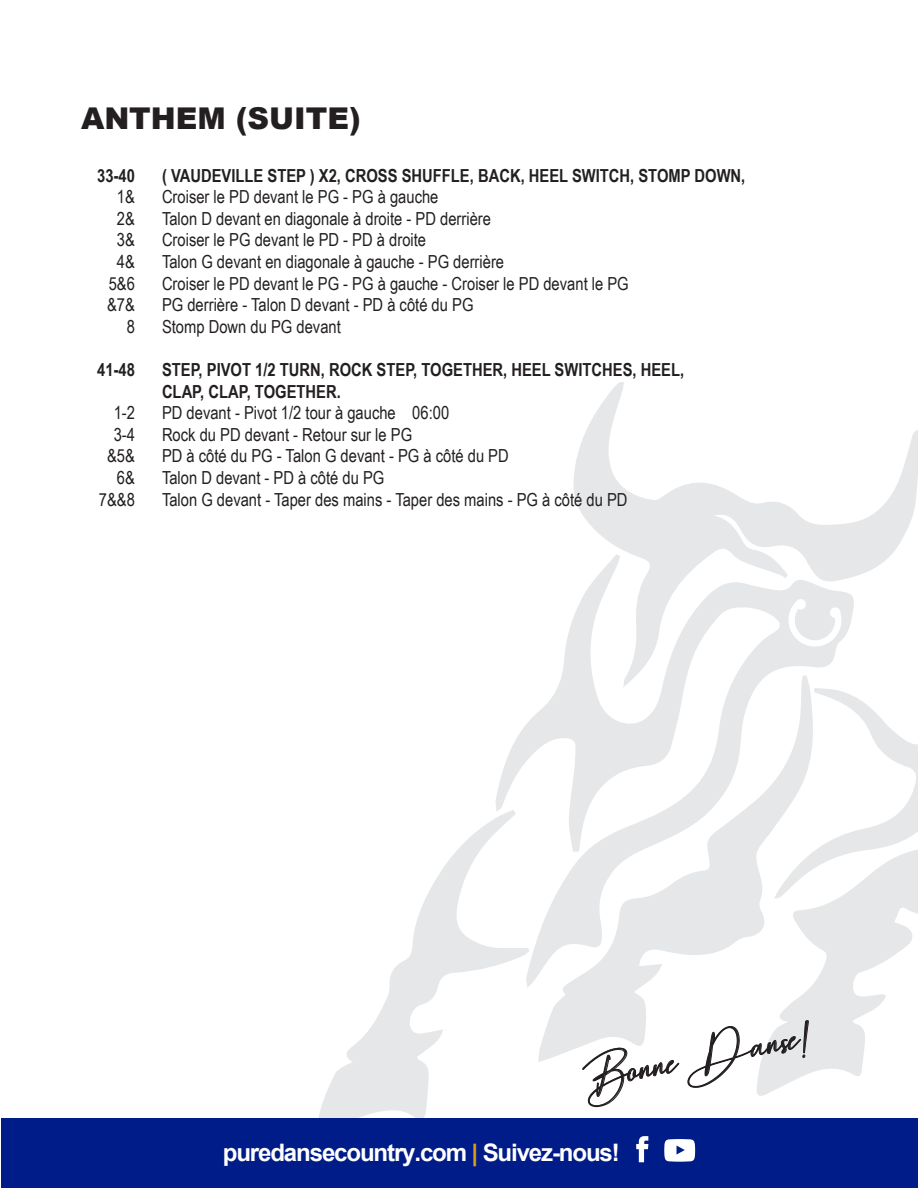
<style>
.page{position:relative;width:918px;height:1188px;background:#fff}
.page>*{position:absolute;margin:0;border:0;box-sizing:border-box;transform-origin:0 0}
.t1{font:34.5px "Hearth Stone";color:#231f20}
.t2{font:900 30px "Arial";color:#231f20}
.t3{font:700 24.15px "Arial";letter-spacing:-.05em;color:#fff}
.t4{font:18px "Arial Narrow";color:#231f20}
.t5{font:700 18px "Arial Narrow";color:#231f20}
.s1{color:#db9d14}
</style>
<div class="page">
<svg style="left:855px;top:697px;width:63px;height:88px"></svg>
<svg style="left:319px;top:819px;width:176px;height:299px"></svg>
<svg style="left:757px;top:785px;width:161px;height:311px"></svg>
<svg style="left:573px;top:383px;width:345px;height:193px"></svg>
<svg style="left:538px;top:988px;width:278px;height:74px"></svg>
<svg style="left:495px;top:554px;width:360px;height:434px"></svg>
<div style="left:1px;top:1118px;width:917px;height:70px;background:#001c88"></div>
<svg style="left:636px;top:1136px;width:12px;height:26px"></svg>
<svg style="left:664px;top:1139px;width:31px;height:23px"></svg>
<svg style="left:582px;top:1048px;width:97px;height:59px"></svg>
<svg style="left:688px;top:1020px;width:121px;height:68px"></svg>
<p class="t2" style="left:81px;top:97px;width:281px">ANTHEM (SUITE)</p>
<p class="t5" style="left:97px;top:162px;width:39px">33-40</p>
<p class="t5" style="left:162px;top:162px;width:585px">( VAUDEVILLE STEP ) X2, CROSS SHUFFLE, BACK, HEEL SWITCH, STOMP DOWN,</p>
<p class="t4" style="left:117px;top:184px;width:20px">1&amp;</p>
<p class="t4" style="left:162px;top:184px;width:278px">Croiser le PD devant le PG - PG à gauche</p>
<p class="t4" style="left:117px;top:205px;width:20px">2&amp;</p>
<p class="t4" style="left:162px;top:205px;width:331px">Talon D devant en diagonale à droite - PD derrière</p>
<p class="t4" style="left:117px;top:227px;width:20px">3&amp;</p>
<p class="t4" style="left:162px;top:227px;width:266px">Croiser le PG devant le PD - PD à droite</p>
<p class="t4" style="left:117px;top:248px;width:20px">4&amp;</p>
<p class="t4" style="left:162px;top:248px;width:344px">Talon G devant en diagonale à gauche - PG derrière</p>
<p class="t4" style="left:109px;top:270px;width:28px">5&amp;6</p>
<p class="t4" style="left:162px;top:270px;width:468px">Croiser le PD devant le PG - PG à gauche - Croiser le PD devant le PG</p>
<p class="t4" style="left:107px;top:292px;width:29px">&amp;7&amp;</p>
<p class="t4" style="left:162px;top:292px;width:313px">PG derrière - Talon D devant - PD à côté du PG</p>
<p class="t4" style="left:127px;top:313px;width:10px">8</p>
<p class="t4" style="left:162px;top:313px;width:180px">Stomp Down du PG devant</p>
<p class="t5" style="left:97px;top:356px;width:39px">41-48</p>
<p class="t5" style="left:162px;top:356px;width:524px">STEP, PIVOT 1/2 TURN, ROCK STEP, TOGETHER, HEEL SWITCHES, HEEL,</p>
<p class="t5" style="left:162px;top:378px;width:180px">CLAP, CLAP, TOGETHER.</p>
<p class="t4" style="left:114px;top:400px;width:23px">1-2</p>
<p class="t4" style="left:162px;top:400px;width:289px">PD devant - Pivot 1/2 tour à gauche 06:00</p>
<p class="t4" style="left:114px;top:421px;width:23px">3-4</p>
<p class="t4" style="left:162px;top:421px;width:252px">Rock du PD devant - Retour sur le PG</p>
<p class="t4" style="left:107px;top:443px;width:29px">&amp;5&amp;</p>
<p class="t4" style="left:162px;top:443px;width:348px">PD à côté du PG - Talon G devant - PG à côté du PD</p>
<p class="t4" style="left:117px;top:464px;width:20px">6&amp;</p>
<p class="t4" style="left:162px;top:464px;width:224px">Talon D devant - PD à côté du PG</p>
<p class="t4" style="left:99px;top:486px;width:38px">7&amp;&amp;8</p>
<p class="t4" style="left:162px;top:486px;width:467px">Talon G devant - Taper des mains - Taper des mains - PG à côté du PD</p>
<p class="t1" style="left:577px;top:1061px;width:237px;rotate:-11deg">Bonne Danse!</p>
<p class="t3" style="left:223px;top:1136px;width:398px">puredansecountry.com <span class="s1">|</span> Suivez-nous!</p>
</div>
